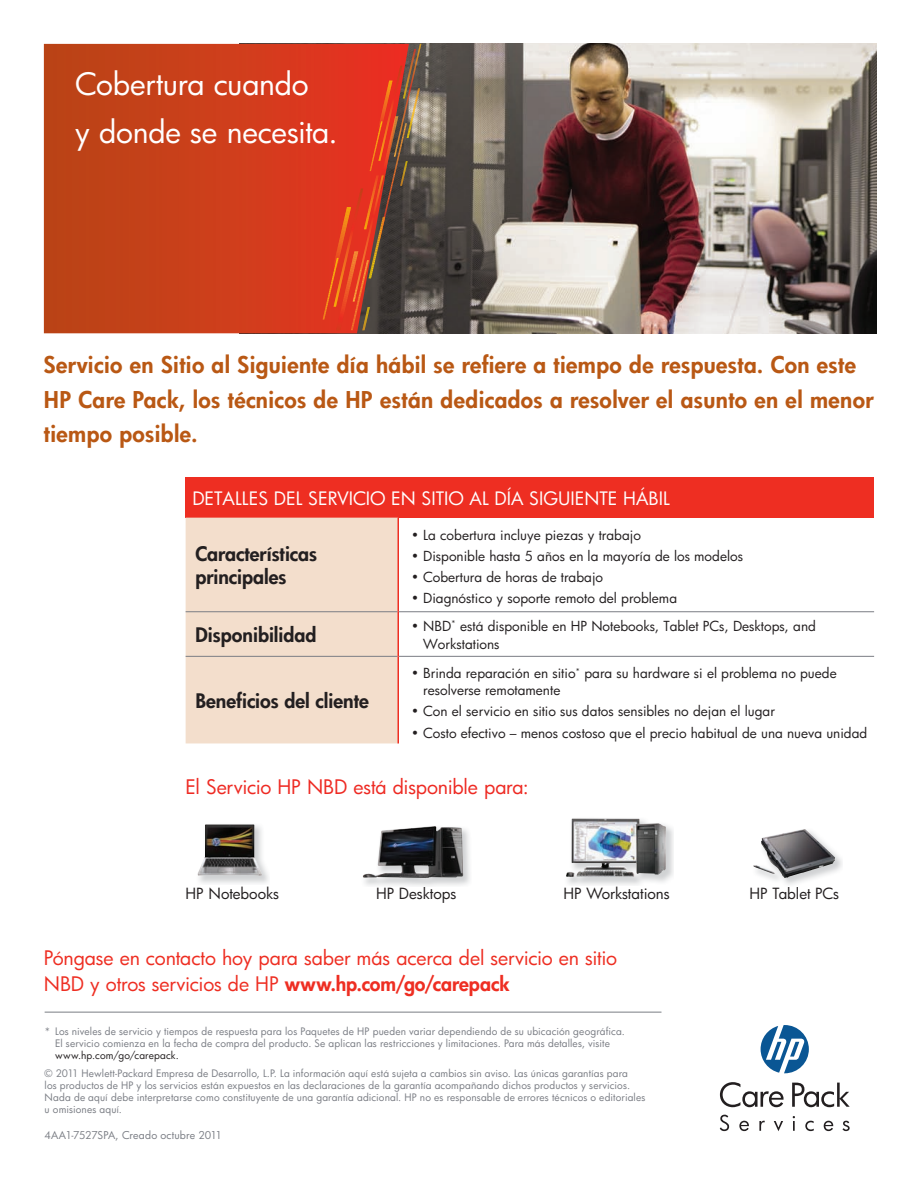
<style>
.page{position:relative;width:918px;height:1188px;background:#fff}
.page>*{position:absolute;margin:0;border:0;box-sizing:border-box;transform-origin:0 0}
.t1{font:30px/48px "HP Futura";letter-spacing:-.01em;color:#fff}
.t2{font:800 22.5px/34.5px "HP Futura";letter-spacing:.02em;color:#b95814}
.t3{font:19.5px/25.5px "HP Futura";letter-spacing:-.01em;color:#ee2e22}
.t4{font:800 19.5px/23.4px "HP Futura";color:#231f20}
.t5{font:19.5px "HP Futura";letter-spacing:-.01em;color:#ee2a23}
.t6{font:18px "HP Futura";color:#fff}
.t7{font:15px "HP Futura";color:#231f20}
.t8{font:13.5px/18px "HP Futura";color:#231f20}
.t9{font:10.5px "HP Futura";color:#7a7d84}
.t10{font:10.05px/12px "HP Futura";letter-spacing:.015em;color:#7a7d84;text-align:center}
.t11{font:10.05px "HP Futura";letter-spacing:.015em;color:#231f20}
.s1{font-weight:800}
</style>
<div class="page">
<div style="left:186px;top:477px;width:688px;height:41px;background:#ee2e22"></div>
<div style="left:186px;top:518px;width:212px;height:225px;background:#f3decc"></div>
<hr style="left:186px;top:611px;width:212px;height:1px;background:#7a7d84">
<hr style="left:399px;top:611px;width:475px;height:1px;background:#7a7d84">
<hr style="left:186px;top:656px;width:212px;height:1px;background:#7a7d84">
<hr style="left:399px;top:656px;width:475px;height:1px;background:#7a7d84">
<hr style="left:398px;top:518px;width:1px;height:94px;background:#ee2e22">
<hr style="left:398px;top:612px;width:1px;height:44px;background:#ee2e22">
<hr style="left:398px;top:656px;width:1px;height:87px;background:#ee2e22">
<hr style="left:45px;top:1012px;width:616px;height:1px;background:#7a7d84">
<img style="left:409px;top:44px;width:467px;height:289px">
<svg style="left:44px;top:44px;width:365px;height:289px;background:#c93e1a"></svg>
<svg style="left:323px;top:44px;width:98px;height:287px;background:#b13e2b"></svg>
<img style="left:198px;top:825px;width:64px;height:51px">
<img style="left:363px;top:826px;width:100px;height:52px">
<img style="left:566px;top:818px;width:107px;height:67px">
<img style="left:572px;top:819px;width:94px;height:55px">
<img style="left:753px;top:829px;width:82px;height:49px">
<svg style="left:761px;top:1025px;width:48px;height:48px"></svg>
<svg style="left:720px;top:1082px;width:64px;height:25px"></svg>
<svg style="left:792px;top:1083px;width:58px;height:24px"></svg>
<svg style="left:720px;top:1115px;width:9px;height:16px"></svg>
<svg style="left:739px;top:1121px;width:10px;height:10px"></svg>
<svg style="left:759px;top:1121px;width:6px;height:10px"></svg>
<svg style="left:774px;top:1121px;width:9px;height:10px"></svg>
<svg style="left:793px;top:1116px;width:2px;height:15px"></svg>
<svg style="left:805px;top:1121px;width:9px;height:10px"></svg>
<svg style="left:824px;top:1121px;width:9px;height:10px"></svg>
<svg style="left:843px;top:1121px;width:7px;height:10px"></svg>
<h1 class="t1" style="left:75px;top:60px;width:264px">Cobertura cuando<br>y donde se necesita.</h1>
<h2 class="t2" style="left:44px;top:347px;width:831px">Servicio en Sitio al Siguiente día hábil se refiere a tiempo de respuesta. Con este<br>HP Care Pack, los técnicos de HP están dedicados a resolver el asunto en el menor tiempo posible.</h2>
<h3 class="t6" style="left:192px;top:486px;width:479px">DETALLES DEL SERVICIO EN SITIO AL DÍA SIGUIENTE HÁBIL</h3>
<h3 class="t4" style="left:195px;top:542px;width:123px">Características principales</h3>
<h3 class="t8" style="left:411px;top:525px;width:231px">• La cobertura incluye piezas y trabajo</h3>
<h3 class="t8" style="left:411px;top:546px;width:333px">• Disponible hasta 5 años en la mayoría de los modelos</h3>
<h3 class="t8" style="left:411px;top:567px;width:193px">• Cobertura de horas de trabajo</h3>
<h3 class="t8" style="left:411px;top:588px;width:267px">• Diagnóstico y soporte remoto del problema</h3>
<h3 class="t4" style="left:195px;top:623px;width:123px">Disponibilidad</h3>
<h3 class="t8" style="left:423px;top:616px;width:394px;text-indent:-12px">• NBD<sup>*</sup> está disponible en HP Notebooks, Tablet PCs, Desktops, and<br>Workstations</h3>
<h3 class="t8" style="left:423px;top:665px;width:415px;line-height:16.5px;text-indent:-12px">• Brinda reparación en sitio<sup>*</sup> para su hardware si el problema no puede resolverse remotamente</h3>
<h3 class="t8" style="left:411px;top:702px;width:365px">• Con el servicio en sitio sus datos sensibles no dejan el lugar</h3>
<h3 class="t8" style="left:411px;top:724px;width:458px">• Costo efectivo – menos costoso que el precio habitual de una nueva unidad</h3>
<h3 class="t5" style="left:186px;top:774px;width:345px">El Servicio HP NBD está disponible para:</h3>
<h3 class="t4" style="left:195px;top:689px;width:175px">Beneficios del cliente</h3>
<h3 class="t7" style="left:186px;top:883px;width:95px">HP Notebooks</h3>
<h3 class="t7" style="left:376px;top:883px;width:82px">HP Desktops</h3>
<h3 class="t7" style="left:564px;top:883px;width:108px">HP Workstations</h3>
<h3 class="t7" style="left:750px;top:883px;width:91px">HP Tablet PCs</h3>
<h3 class="t3" style="left:44px;top:945px;width:575px">Póngase en contacto hoy para saber más acerca del servicio en sitio<br>NBD y otros servicios de HP <span class="s1">www.hp.com/go/carepack</span></h3>
<p class="t10" style="left:45px;top:1025px;width:582px">* Los niveles de servicio y tiempos de respuesta para los Paquetes de HP pueden variar dependiendo de su ubicación geográfica.<br>El servicio comienza en la fecha de compra del producto. Se aplican las restricciones y limitaciones. Para más detalles, visite</p>
<p class="t11" style="left:55px;top:1049px;width:125px">www.hp.com/go/carepack.</p>
<p class="t10" style="left:45px;top:1067px;width:602px;text-align:left">© 2011 Hewlett-Packard Empresa de Desarrollo, L.P. La información aquí está sujeta a cambios sin aviso. Las únicas garantías para<br>los productos de HP y los servicios están expuestos en las declaraciones de la garantía acompañando dichos productos y servicios.<br>Nada de aquí debe interpretarse como constituyente de una garantía adicional. HP no es responsable de errores técnicos o editoriales u omisiones aquí.</p>
<p class="t9" style="left:45px;top:1128px;width:179px">4AA1-7527SPA, Creado octubre 2011</p>
</div>
